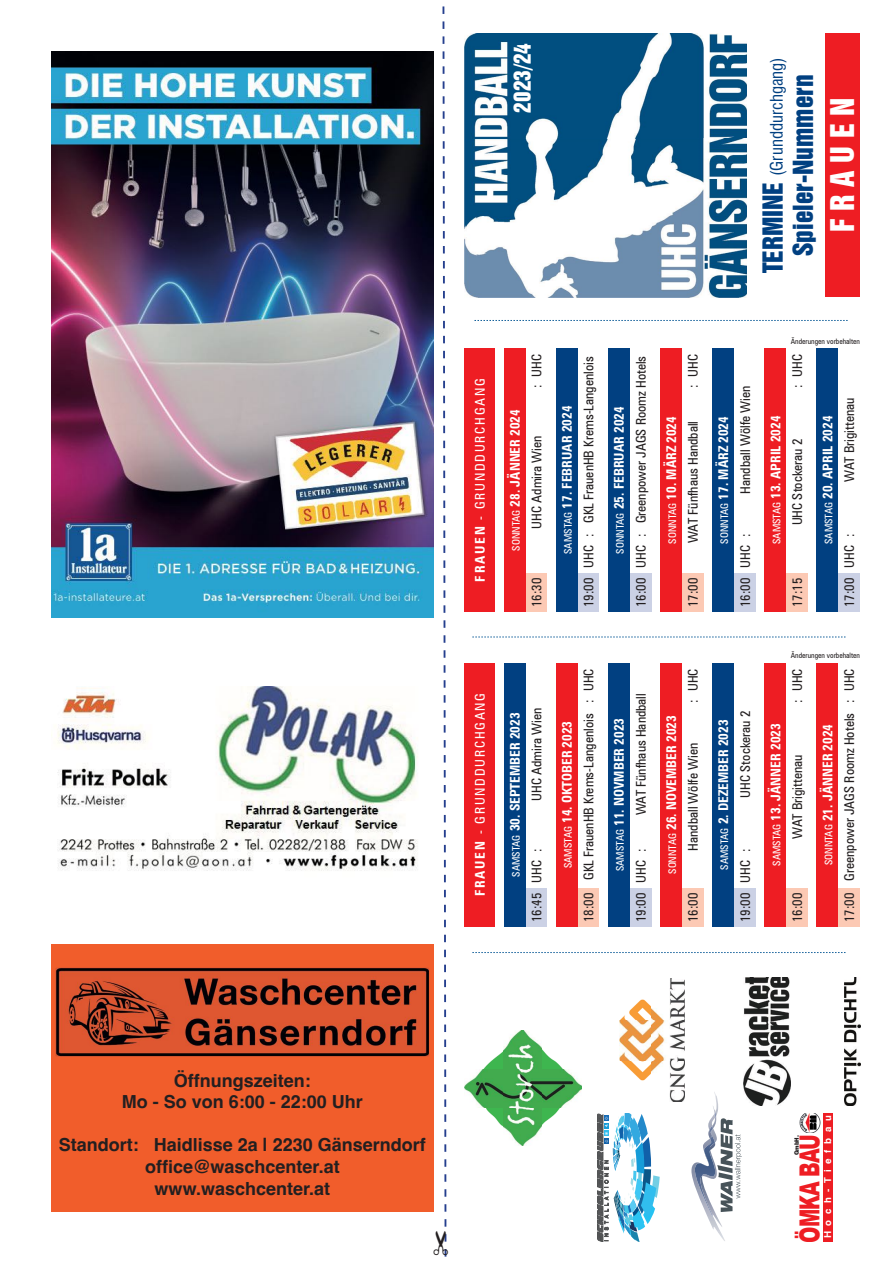
<style>
.page{position:relative;width:893px;height:1263px;background:#fff}
.page>*{position:absolute;margin:0;border:0;box-sizing:border-box;transform-origin:0 0}
.t1{font:30px "Swiss 921 BT Regular A";letter-spacing:.25em;color:#fff}
.t2{font:900 27.6px "Arial";letter-spacing:-.065em;color:#ee1d23;scale:.71 1}
.t3{font:25.35px "Swiss 921 BT Regular A";color:#014081}
.t4{font:21.15px "Swiss 921 BT Regular A";color:#fff}
.t5{font:700 18px/21.6px "Helvetica";color:#231f20;text-align:center}
.t6{font:condensed 16.95px "Swiss 721 BT";color:#014081}
.t7{font:condensed 13.5px/21.8px "Zurich BT";color:#231f20}
.t8{font:700 condensed 13.5px/21.8px "Zurich BT";color:#fff}
.t9{font:condensed 13.5px "Zurich BT";letter-spacing:.13em;color:#fff}
.t10{font:700 9.6px "Swiss 721 TL";letter-spacing:.58em;color:#fff}
.t11{font:condensed 7.5px "Zurich BT";color:#231f20}
.t12{font:5.55px "Swiss 721 BT Black No 2";color:#231f20}
.s1{font-family:"Swiss 921 BT Regular A";font-stretch:normal;font-size:25.35px}
.s2{font-weight:700}
.s3{font-weight:400;font-size:10.5px}
.s4{font-weight:400;color:#231f20}
.s5{font-size:10.5px;color:#fff}
.s6{font-weight:700;color:#fff}
</style>
<div class="page">
<img style="left:465px;top:33px;width:282px;height:264px">
<div style="left:825px;top:33px;width:35px;height:264px;background:#ee1d23"></div>
<img style="left:844px;top:977px;width:16px;height:128px">
<div style="left:525px;top:888px;width:22px;height:38px;background:#cbd1e5"></div>
<div style="left:578px;top:888px;width:21px;height:38px;background:#fcc9b4"></div>
<div style="left:504px;top:663px;width:21px;height:263px;background:#014081"></div>
<div style="left:556px;top:663px;width:22px;height:263px;background:#ee1d23"></div>
<div style="left:465px;top:663px;width:30px;height:263px;background:#ee1d23"></div>
<div style="left:465px;top:348px;width:30px;height:264px;background:#ee1d23"></div>
<img style="left:465px;top:1030px;width:117px;height:116px">
<img style="left:744px;top:977px;width:46px;height:128px">
<svg style="left:597px;top:1113px;width:63px;height:128px"></svg>
<img style="left:620px;top:978px;width:64px;height:123px">
<img style="left:691px;top:1092px;width:34px;height:149px">
<img style="left:700px;top:1105px;width:22px;height:123px">
<img style="left:695px;top:1112px;width:21px;height:105px">
<svg style="left:717px;top:1118px;width:25px;height:94px"></svg>
<div style="left:823px;top:1113px;width:10px;height:128px;background:#ee1d23"></div>
<img style="left:799px;top:1113px;width:21px;height:20px">
<div style="left:630px;top:888px;width:21px;height:38px;background:#cbd1e5"></div>
<div style="left:608px;top:663px;width:22px;height:263px;background:#014081"></div>
<div style="left:682px;top:888px;width:22px;height:38px;background:#fcc9b4"></div>
<div style="left:660px;top:663px;width:22px;height:263px;background:#ee1d23"></div>
<div style="left:734px;top:888px;width:22px;height:38px;background:#cbd1e5"></div>
<div style="left:712px;top:663px;width:22px;height:263px;background:#014081"></div>
<div style="left:786px;top:888px;width:22px;height:38px;background:#fcc9b4"></div>
<div style="left:764px;top:663px;width:22px;height:263px;background:#ee1d23"></div>
<div style="left:838px;top:888px;width:22px;height:38px;background:#fcc9b4"></div>
<div style="left:817px;top:663px;width:21px;height:263px;background:#ee1d23"></div>
<div style="left:525px;top:573px;width:22px;height:39px;background:#fcc9b4"></div>
<div style="left:504px;top:348px;width:21px;height:264px;background:#ee1d23"></div>
<div style="left:578px;top:573px;width:21px;height:39px;background:#cbd1e5"></div>
<div style="left:556px;top:348px;width:22px;height:264px;background:#014081"></div>
<div style="left:630px;top:573px;width:21px;height:39px;background:#cbd1e5"></div>
<div style="left:608px;top:348px;width:22px;height:264px;background:#014081"></div>
<div style="left:682px;top:573px;width:22px;height:39px;background:#fcc9b4"></div>
<div style="left:660px;top:348px;width:22px;height:264px;background:#ee1d23"></div>
<div style="left:734px;top:573px;width:22px;height:39px;background:#cbd1e5"></div>
<div style="left:712px;top:348px;width:22px;height:264px;background:#014081"></div>
<div style="left:786px;top:573px;width:22px;height:39px;background:#fcc9b4"></div>
<div style="left:764px;top:348px;width:22px;height:264px;background:#ee1d23"></div>
<div style="left:838px;top:573px;width:22px;height:39px;background:#cbd1e5"></div>
<div style="left:817px;top:348px;width:21px;height:264px;background:#014081"></div>
<img style="left:51px;top:52px;width:382px;height:565px">
<div style="left:51px;top:944px;width:383px;height:268px;background:#f15d2b"></div>
<img style="left:56px;top:968px;width:373px;height:88px">
<div style="left:51px;top:963px;width:383px;height:98px;border:4px solid #f15d2b"></div>
<img style="left:51px;top:687px;width:367px;height:184px">
<svg style="left:474px;top:320px;width:374px;height:1px"></svg>
<svg style="left:472px;top:637px;width:373px;height:1px"></svg>
<svg style="left:472px;top:952px;width:373px;height:1px"></svg>
<svg style="left:433px;top:6px;width:14px;height:1251px"></svg>
<h3 class="t4" style="left:509px;top:113px;width:71px;rotate:-90deg">2023/24</h3>
<p class="t6" style="left:766px;top:273px;width:217px;rotate:-90deg"><span class="s1">TERMINE</span> (Grunddurchgang)</p>
<h3 class="t3" style="left:787px;top:256px;width:183px;rotate:-90deg">Spieler-Nummern</h3>
<h1 class="t1" style="left:823px;top:232px;width:136px;rotate:-90deg">FRAUEN</h1>
<p class="t9" style="left:472px;top:582px;width:205px;rotate:-90deg"><span class="s2">FRAUEN</span> - GRUNDDURCHGANG</p>
<p class="t9" style="left:472px;top:896px;width:205px;rotate:-90deg"><span class="s2">FRAUEN</span> - GRUNDDURCHGANG</p>
<p class="t7" style="left:526px;top:376px;width:24px;rotate:-90deg">UHC</p>
<p class="t7" style="left:526px;top:388px;width:5px;rotate:-90deg">:</p>
<p class="t8" style="left:504px;top:551px;width:143px;text-align:center;rotate:-90deg"><span class="s3">SONNTAG</span> 28. JÄNNER 2024<br><span class="s4">UHC Admira Wien</span></p>
<p class="t7" style="left:526px;top:607px;width:31px;rotate:-90deg">16:30</p>
<p class="t11" style="left:791px;top:337px;width:71px">Änderungen vorbehalten</p>
<p class="t7" style="left:556px;top:523px;width:168px;text-indent:-31px;rotate:-90deg"><span class="s5">SAMSTAG</span> <span class="s6">17. FEBRUAR 2024<br></span>GKL FrauenHB Krems-Langenlois</p>
<p class="t7" style="left:578px;top:568px;width:36px;rotate:-90deg">UHC :</p>
<p class="t7" style="left:608px;top:523px;width:169px;text-indent:-30px;rotate:-90deg"><span class="s5">SONNTAG</span> <span class="s6">25. FEBRUAR 2024<br></span>Greenpower JAGS Roomz Hotels</p>
<p class="t7" style="left:630px;top:568px;width:36px;rotate:-90deg">UHC :</p>
<p class="t7" style="left:682px;top:376px;width:24px;rotate:-90deg">UHC</p>
<p class="t7" style="left:682px;top:388px;width:5px;rotate:-90deg">:</p>
<p class="t7" style="left:660px;top:544px;width:129px;rotate:-90deg"><span class="s5">SONNTAG</span> <span class="s6">10. MÄRZ 2024<br></span>WAT Fünfhaus Handball</p>
<p class="t7" style="left:712px;top:494px;width:110px;text-indent:-50px;rotate:-90deg"><span class="s5">SONNTAG</span> <span class="s6">17. MÄRZ 2024<br></span>Handball Wölfe Wien</p>
<p class="t7" style="left:734px;top:568px;width:36px;rotate:-90deg">UHC :</p>
<p class="t7" style="left:786px;top:376px;width:24px;rotate:-90deg">UHC</p>
<p class="t7" style="left:786px;top:388px;width:5px;rotate:-90deg">:</p>
<p class="t7" style="left:765px;top:544px;width:130px;text-align:center;rotate:-90deg"><span class="s5">SAMSTAG</span> <span class="s6">13. APRIL 2024<br></span>UHC Stockerau 2</p>
<p class="t7" style="left:817px;top:482px;width:86px;text-indent:-63px;rotate:-90deg"><span class="s5">SAMSTAG</span> <span class="s6">20. APRIL 2024<br></span>WAT Brigittenau</p>
<p class="t7" style="left:838px;top:568px;width:36px;rotate:-90deg">UHC :</p>
<p class="t7" style="left:578px;top:607px;width:31px;rotate:-90deg">19:00</p>
<p class="t7" style="left:630px;top:607px;width:31px;rotate:-90deg">16:00</p>
<p class="t7" style="left:682px;top:607px;width:31px;rotate:-90deg">17:00</p>
<p class="t7" style="left:734px;top:607px;width:31px;rotate:-90deg">16:00</p>
<p class="t7" style="left:786px;top:607px;width:31px;rotate:-90deg">17:15</p>
<p class="t7" style="left:838px;top:607px;width:31px;rotate:-90deg">17:00</p>
<p class="t11" style="left:791px;top:651px;width:71px">Änderungen vorbehalten</p>
<p class="t7" style="left:526px;top:801px;width:95px;rotate:-90deg">UHC Admira Wien</p>
<p class="t8" style="left:504px;top:877px;width:166px;rotate:-90deg"><span class="s3">SAMSTAG</span> 30. SEPTEMBER 2023</p>
<p class="t8" style="left:556px;top:868px;width:149px;rotate:-90deg"><span class="s3">SAMSTAG</span> 14. OKTOBER 2023</p>
<p class="t7" style="left:526px;top:852px;width:5px;rotate:-90deg">:</p>
<p class="t7" style="left:526px;top:882px;width:24px;rotate:-90deg">UHC</p>
<p class="t7" style="left:578px;top:691px;width:24px;rotate:-90deg">UHC</p>
<p class="t7" style="left:578px;top:703px;width:5px;rotate:-90deg">:</p>
<p class="t7" style="left:578px;top:880px;width:168px;rotate:-90deg">GKL FrauenHB Krems-Langenlois</p>
<p class="t7" style="left:608px;top:815px;width:124px;text-indent:-56px;rotate:-90deg"><span class="s5">SAMSTAG</span> <span class="s6">11. NOVMBER 2023<br></span>WAT Fünfhaus Handball</p>
<p class="t7" style="left:630px;top:882px;width:36px;rotate:-90deg">UHC :</p>
<p class="t7" style="left:682px;top:691px;width:24px;rotate:-90deg">UHC</p>
<p class="t7" style="left:682px;top:703px;width:5px;rotate:-90deg">:</p>
<p class="t7" style="left:660px;top:874px;width:160px;text-align:center;rotate:-90deg"><span class="s5">SONNTAG</span> <span class="s6">26. NOVEMBER 2023<br></span>Handball Wölfe Wien</p>
<p class="t8" style="left:712px;top:798px;width:88px;text-indent:-72px;rotate:-90deg"><span class="s3">SAMSTAG</span> 2. DEZEMBER 2023<br><span class="s4">UHC Stockerau 2</span></p>
<p class="t7" style="left:734px;top:882px;width:36px;rotate:-90deg">UHC :</p>
<p class="t7" style="left:786px;top:691px;width:24px;rotate:-90deg">UHC</p>
<p class="t7" style="left:786px;top:703px;width:5px;rotate:-90deg">:</p>
<p class="t7" style="left:765px;top:866px;width:144px;text-align:center;rotate:-90deg"><span class="s5">SAMSTAG</span> <span class="s6">13. JÄNNER 2023<br></span>WAT Brigittenau</p>
<p class="t7" style="left:838px;top:691px;width:24px;rotate:-90deg">UHC</p>
<p class="t7" style="left:838px;top:703px;width:5px;rotate:-90deg">:</p>
<p class="t7" style="left:817px;top:880px;width:169px;text-align:center;rotate:-90deg"><span class="s5">SONNTAG</span> <span class="s6">21. JÄNNER 2024<br></span>Greenpower JAGS Roomz Hotels</p>
<p class="t7" style="left:526px;top:922px;width:31px;rotate:-90deg">16:45</p>
<p class="t7" style="left:578px;top:922px;width:31px;rotate:-90deg">18:00</p>
<p class="t7" style="left:630px;top:922px;width:31px;rotate:-90deg">19:00</p>
<p class="t7" style="left:682px;top:922px;width:31px;rotate:-90deg">16:00</p>
<p class="t7" style="left:734px;top:922px;width:31px;rotate:-90deg">19:00</p>
<p class="t7" style="left:786px;top:922px;width:31px;rotate:-90deg">16:00</p>
<p class="t7" style="left:838px;top:922px;width:31px;rotate:-90deg">17:00</p>
<h3 class="t5" style="left:122px;top:1071px;width:243px">Öffnungszeiten:<br>Mo - So von 6:00 - 22:00 Uhr</h3>
<h3 class="t5" style="left:59px;top:1136px;width:369px">Standort: Haidlisse 2a | 2230 Gänserndorf office@waschcenter.at www.waschcenter.at</h3>
<p class="t10" style="left:822px;top:1238px;width:124px;rotate:-90deg">Hoch-Tiefbau</p>
<h2 class="t2" style="left:790px;top:1242px;width:154px;rotate:-90deg">ÖMKA BAU</h2>
<p class="t12" style="left:793px;top:1155px;width:21px;rotate:-90deg">GmbH.</p>
</div>
